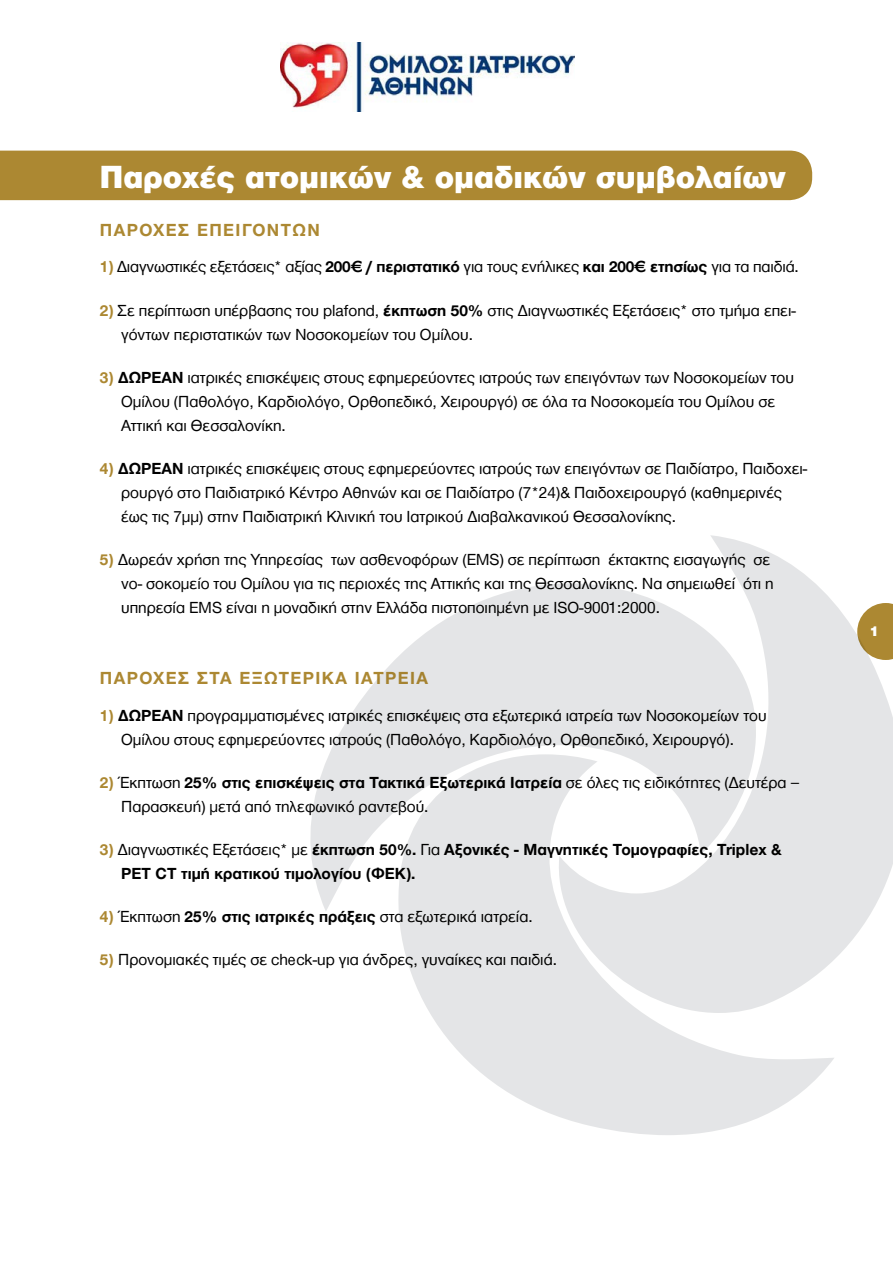
<style>
.page{position:relative;width:893px;height:1263px;background:#fff}
.page>*{position:absolute;margin:0;border:0;box-sizing:border-box;transform-origin:0 0}
.t1{font:900 33px "CF Helvetica";color:#fff}
.t2{font:700 18px "CF Helvetica";letter-spacing:.08em;color:#ac8832}
.t3{font:16.5px/24px "CF Helvetica";color:#000}
.t4{font:700 16.5px/24px "CF Helvetica";color:#000}
.t5{font:900 15px "CF Helvetica";color:#fff}
.s1{font-weight:700;color:#ac8832}
.s2{font-weight:700}
.s3{color:#ac8832}
.s4{font-weight:400}
</style>
<div class="page">
<div style="left:0;top:151px;width:812px;height:49px;background:#ac8832"></div>
<svg style="left:310px;top:584px;width:242px;height:327px;fill:#e4e5e7"></svg>
<svg style="left:387px;top:754px;width:447px;height:381px;fill:#e4e5e7"></svg>
<svg style="left:552px;top:535px;width:341px;height:478px;fill:#e4e5e7"></svg>
<img style="left:281px;top:42px;width:293px;height:69px">
<h1 class="t1" style="left:100px;top:159px;width:687px">Παροχές ατομικών &amp; ομαδικών συμβολαίων</h1>
<p class="t2" style="left:100px;top:220px;width:110px">Παροχές Επε</p>
<p class="t2" style="left:236px;top:220px;width:86px">ιγόντων</p>
<p class="t3" style="left:100px;top:255px;width:700px"><span class="s1">1)</span> Διαγνωστικές εξετάσεις* αξίας <span class="s2">200€ / περιστατικό</span> για τους ενήλικες <span class="s2">και 200€ ετησίως</span> για τα παιδιά.</p>
<p class="t3" style="left:121px;top:298px;width:676px;text-indent:-21px"><span class="s1">2)</span> Σε περίπτωση υπέρβασης του plafond, <span class="s2">έκπτωση 50%</span> στις Διαγνωστικές Εξετάσεις* στο τμήμα επει&shy;γόντων περιστατικών των Νοσοκομείων του Ομίλου.</p>
<p class="t4" style="left:100px;top:365px;width:41px"><span class="s3">3)</span> ΔΩΡΕΑΝ</p>
<p class="t3" style="left:121px;top:365px;width:674px;text-indent:66px">ιατρικές επισκέψεις στους εφημερεύοντες ιατρούς των επειγόντων των Νοσοκομείων του<br>Ομίλου (Παθολόγο, Καρδιολόγο, Ορθοπεδικό, Χειρουργό) σε όλα τα Νοσοκομεία του Ομίλου σε<br>Αττική και Θεσσαλονίκη.</p>
<p class="t4" style="left:100px;top:456px;width:41px"><span class="s3">4)</span> ΔΩΡΕΑΝ</p>
<p class="t3" style="left:121px;top:456px;width:688px;text-indent:66px">ιατρικές επισκέψεις στους εφημερεύοντες ιατρούς των επειγόντων σε Παιδίατρο, Παιδοχει&shy;ρουργό στο Παιδιατρικό Κέντρο Αθηνών και σε Παιδίατρο (7*24)&amp; Παιδοχειρουργό (καθημερινές έως τις 7μμ) στην Παιδιατρική Κλινική του Ιατρικού Διαβαλκανικού Θεσσαλονίκης.</p>
<p class="t3" style="left:121px;top:548px;width:654px;text-indent:-21px"><span class="s1">5)</span> Δωρεάν χρήση της Υπηρεσίας των ασθενοφόρων (EMS) σε περίπτωση έκτακτης εισαγωγής σε νο- σοκομείο του Ομίλου για τις περιοχές της Αττικής και της Θεσσαλονίκης. Να σημειωθεί ότι η υπηρεσία EMS είναι η μοναδική στην Ελλάδα πιστοποιημένη με ISO-9001:2000.</p>
<p class="t2" style="left:100px;top:669px;width:330px">Παροχές στα Εξωτερικά Ιατρεία</p>
<p class="t4" style="left:100px;top:703px;width:41px"><span class="s3">1)</span> ΔΩΡΕΑΝ</p>
<p class="t3" style="left:121px;top:703px;width:647px;text-indent:66px">προγραμματισμένες ιατρικές επισκέψεις στα εξωτερικά ιατρεία των Νοσοκομείων του<br>Ομίλου στους εφημερεύοντες ιατρούς (Παθολόγο, Καρδιολόγο, Ορθοπεδικό, Χειρουργό).</p>
<p class="t3" style="left:121px;top:770px;width:680px;text-indent:-21px"><span class="s1">2)</span> Έκπτωση <span class="s2">25% στις επισκέψεις στα Τακτικά Εξωτερικά Ιατρεία</span> σε όλες τις ειδικότητες (Δευτέρα –<br>Παρασκευή) μετά από τηλεφωνικό ραντεβού.</p>
<p class="t4" style="left:121px;top:838px;width:662px;text-indent:-21px"><span class="s3">3)</span> <span class="s4">Διαγνωστικές Εξετάσεις* με</span> έκπτωση 50%. <span class="s4">Για</span> Αξονικές - Μαγνητικές Τομογραφίες, Triplex &amp;<br>PET CT τιμή κρατικού τιμολογίου (ΦΕΚ).</p>
<p class="t3" style="left:100px;top:905px;width:434px"><span class="s1">4)</span> Έκπτωση <span class="s2">25% στις ιατρικές πράξεις</span> στα εξωτερικά ιατρεία.</p>
<p class="t3" style="left:100px;top:948px;width:459px"><span class="s1">5)</span> Προνομιακές τιμές σε check-up για άνδρες, γυναίκες και παιδιά.</p>
<p class="t5" style="left:870px;top:622px;width:11px">1</p>
</div>
